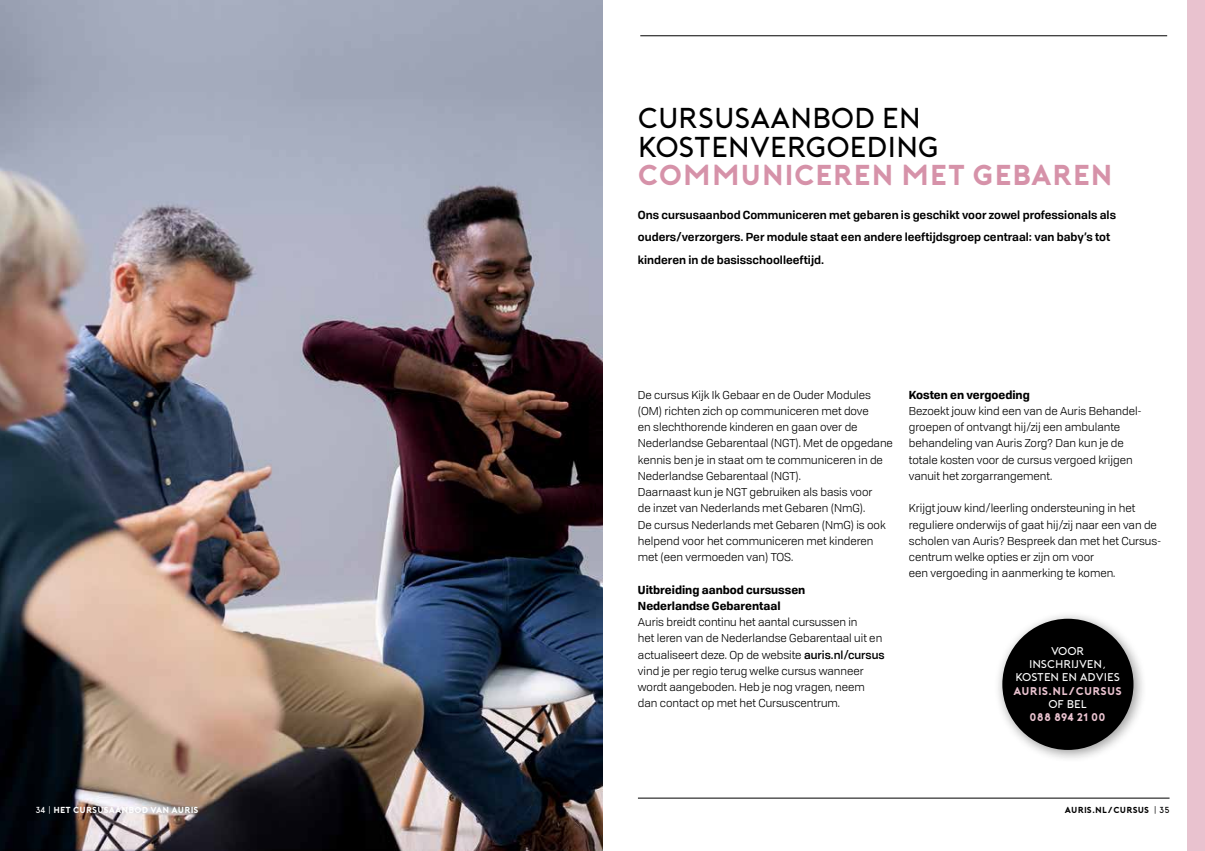
<style>
.page{position:relative;width:1205px;height:851px;background:#fff}
.page>*{position:absolute;margin:0;border:0;box-sizing:border-box;transform-origin:0 0}
.t1{font:300 28.75px/28.8px "Porter";color:#000}
.t2{font:700 28.75px "Porter";color:#d692a9}
.t3{font:11.25px/16.2px "Tofino";color:#000}
.t4{font:600 11.25px/22.5px "Tofino";color:#000}
.t5{font:700 11.25px/16.2px "Tofino";color:#000}
.t6{font:300 11.25px/13.4px "Porter";color:#fff;text-align:center}
.t7{font:700 11.25px "Porter";color:#e9c2cf}
.t8{font:700 8.75px "Porter";color:#fff}
.t9{font:700 8.75px "Porter";color:#000}
.s1{font-weight:500}
.s2{font-weight:300}
</style>
<div class="page">
<img style="left:0;top:0;width:602px;height:850px">
<hr style="left:640px;top:35px;width:527px;height:1px;background:#000">
<hr style="left:638px;top:797px;width:531px;height:1px;background:#000">
<div style="left:1187px;top:0;width:18px;height:850px;background:#e9c2cf"></div>
<div style="left:994px;top:610px;width:153px;height:153px;background:#000;opacity:.4"></div>
<div style="left:1002px;top:618px;width:131px;height:131px;background:#000;border-radius:50%"></div>
<h1 class="t1" style="left:638px;top:104px;width:302px">CURSUSAANBOD EN<br>KOSTENVERGOEDING</h1>
<h1 class="t2" style="left:638px;top:160px;width:477px">COMMUNICEREN MET GEBAREN</h1>
<p class="t4" style="left:638px;top:202px;width:479px">Ons cursusaanbod Communiceren met gebaren is geschikt voor zowel professionals als ouders/verzorgers. Per module staat een andere leeftijdsgroep centraal: van baby’s tot kinderen in de basisschoolleeftijd.</p>
<p class="t3" style="left:638px;top:385px;width:256px">De cursus Kijk Ik Gebaar en de Ouder Modules (OM) richten zich op communiceren met dove<br>en slechthorende kinderen en gaan over de Nederlandse Gebarentaal (NGT). Met de opgedane kennis ben je in staat om te communiceren in de Nederlandse Gebarentaal (NGT).<br>Daarnaast kun je NGT gebruiken als basis voor<br>de inzet van Nederlands met Gebaren (NmG).<br>De cursus Nederlands met Gebaren (NmG) is ook helpend voor het communiceren met kinderen met (een vermoeden van) TOS.</p>
<p class="t5" style="left:638px;top:580px;width:169px">Uitbreiding aanbod cursussen<br>Nederlandse Gebarentaal</p>
<p class="t3" style="left:638px;top:613px;width:248px">Auris breidt continu het aantal cursussen in<br>het leren van de Nederlandse Gebarentaal uit en actualiseert deze. Op de website <span class="s1">auris.nl/cursus </span>vind je per regio terug welke cursus wanneer wordt aangeboden. Heb je nog vragen, neem dan contact op met het Cursuscentrum.</p>
<p class="t5" style="left:909px;top:385px;width:122px">Kosten en vergoeding</p>
<p class="t3" style="left:909px;top:402px;width:234px">Bezoekt jouw kind een van de Auris Behandel&shy;groepen of ontvangt hij/zij een ambulante behandeling van Auris Zorg? Dan kun je de totale kosten voor de cursus vergoed krijgen vanuit het zorgarrangement.</p>
<p class="t3" style="left:909px;top:499px;width:254px">Krijgt jouw kind/leerling ondersteuning in het reguliere onderwijs of gaat hij/zij naar een van de scholen van Auris? Bespreek dan met het Cursus&shy;centrum welke opties er zijn om voor<br>een vergoeding in aanmerking te komen.</p>
<p class="t6" style="left:1015px;top:643px;width:106px">VOOR<br>INSCHRIJVEN,<br>KOSTEN EN ADVIES</p>
<p class="t7" style="left:1013px;top:684px;width:110px">AURIS.NL/CURSUS</p>
<p class="t6" style="left:1048px;top:697px;width:40px">OF BEL</p>
<p class="t7" style="left:1029px;top:711px;width:78px">088 894 21 00</p>
<p class="t8" style="left:35px;top:805px;width:165px"><span class="s2">34 |</span> HET CURSUSAANBOD VAN AURIS</p>
<p class="t9" style="left:1065px;top:805px;width:106px">AURIS.NL/CURSUS <span class="s2">| 35</span></p>
</div>
